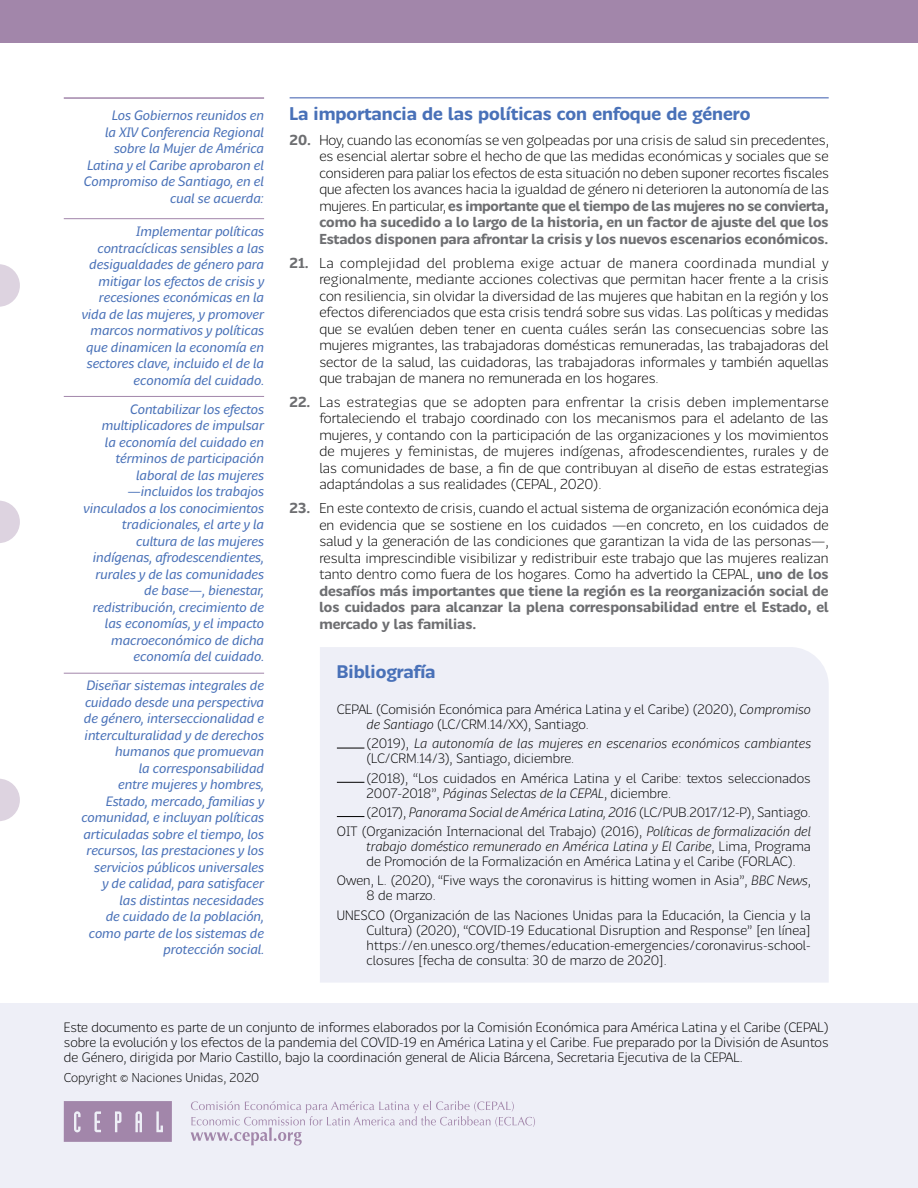
<style>
.page{position:relative;width:918px;height:1188px;background:#fff}
.page>*{position:absolute;margin:0;border:0;box-sizing:border-box;transform-origin:0 0}
.t1{font:700 18px "Chilena";color:#4971b8}
.t2{font:300 14.25px/16.5px "Chilena";color:#000;text-align:justify}
.t3{font:italic 13.5px/16.5px "Chilena";color:#4971b8;text-align:right}
.t4{font:300 13.5px/15px "Chilena";color:#000}
.t5{font:italic 300 13.5px/15px "Chilena";letter-spacing:.005em;color:#000}
.t6{font:300 12.75px "Chilena";color:#000}
.s1{font-weight:700;color:#6d6e71}
.s2{font-style:italic}
.s3{font-style:normal}
</style>
<div class="page">
<hr style="left:290px;top:97px;width:539px;height:2px;background:#7b91c9">
<hr style="left:64px;top:97px;width:200px;height:2px;background:#a286aa">
<hr style="left:64px;top:218px;width:200px;height:1px;background:#a286aa">
<hr style="left:64px;top:396px;width:200px;height:1px;background:#a286aa">
<hr style="left:64px;top:673px;width:200px;height:1px;background:#a286aa">
<div style="left:320px;top:647px;width:509px;height:336px;background:#eeeff7"></div>
<svg style="left:337px;top:748px;width:27px;height:1px"></svg>
<svg style="left:337px;top:782px;width:27px;height:1px"></svg>
<svg style="left:337px;top:816px;width:27px;height:1px"></svg>
<div style="left:0;top:0;width:918px;height:43px;background:#a286aa"></div>
<svg style="left:0;top:264px;width:20px;height:43px"></svg>
<svg style="left:0;top:501px;width:20px;height:42px"></svg>
<svg style="left:0;top:779px;width:20px;height:42px"></svg>
<div style="left:0;top:1003px;width:918px;height:185px;background:#eeeff7"></div>
<svg style="left:63px;top:1101px;width:109px;height:41px;background:#aa91b2"></svg>
<svg style="left:191px;top:1101px;width:344px;height:44px"></svg>
<p class="t3" style="left:84px;top:106px;width:182px">Los Gobiernos reunidos en<br>la XIV Conferencia Regional sobre la Mujer de América<br>Latina y el Caribe aprobaron el<br>Compromiso de Santiago, en el cual se acuerda:</p>
<p class="t3" style="left:82px;top:222px;width:184px">Implementar políticas contracíclicas sensibles a las desigualdades de género para mitigar los efectos de crisis y recesiones económicas en la vida de las mujeres, y promover marcos normativos y políticas que dinamicen la economía en sectores clave, incluido el de la economía del cuidado.</p>
<p class="t3" style="left:84px;top:400px;width:182px">Contabilizar los efectos multiplicadores de impulsar<br>la economía del cuidado en términos de participación laboral de las mujeres —incluidos los trabajos vinculados a los conocimientos tradicionales, el arte y la cultura de las mujeres indígenas, afrodescendientes, rurales y de las comunidades de base—, bienestar, redistribución, crecimiento de las economías, y el impacto macroeconómico de dicha economía del cuidado.</p>
<p class="t3" style="left:81px;top:677px;width:184px">Diseñar sistemas integrales de cuidado desde una perspectiva de género, interseccionalidad e interculturalidad y de derechos humanos que promuevan<br>la corresponsabilidad<br>entre mujeres y hombres,<br>Estado, mercado, familias y comunidad, e incluyan políticas articuladas sobre el tiempo, los recursos, las prestaciones y los servicios públicos universales<br>y de calidad, para satisfacer<br>las distintas necesidades<br>de cuidado de la población, como parte de los sistemas de protección social.</p>
<p class="t1" style="left:290px;top:101px;width:462px">La importancia de las políticas con enfoque de género</p>
<p class="t2" style="left:319px;top:131px;width:511px;text-indent:-30px"><span class="s1">20.</span> Hoy, cuando las economías se ven golpeadas por una crisis de salud sin precedentes, es esencial alertar sobre el hecho de que las medidas económicas y sociales que se consideren para paliar los efectos de esta situación no deben suponer recortes fiscales que afecten los avances hacia la igualdad de género ni deterioren la autonomía de las mujeres. En particular, <span class="s1">es importante que el tiempo de las mujeres no se convierta, como ha sucedido a lo largo de la historia, en un factor de ajuste del que los Estados disponen para afrontar la crisis y los nuevos escenarios económicos.</span></p>
<p class="t2" style="left:319px;top:253px;width:511px;text-indent:-30px"><span class="s1">21.</span> La complejidad del problema exige actuar de manera coordinada mundial y regionalmente, mediante acciones colectivas que permitan hacer frente a la crisis con resiliencia, sin olvidar la diversidad de las mujeres que habitan en la región y los efectos diferenciados que esta crisis tendrá sobre sus vidas. Las políticas y medidas que se evalúen deben tener en cuenta cuáles serán las consecuencias sobre las mujeres migrantes, las trabajadoras domésticas remuneradas, las trabajadoras del sector de la salud, las cuidadoras, las trabajadoras informales y también aquellas que trabajan de manera no remunerada en los hogares.</p>
<p class="t2" style="left:319px;top:393px;width:511px;text-indent:-30px"><span class="s1">22.</span> Las estrategias que se adopten para enfrentar la crisis deben implementarse fortaleciendo el trabajo coordinado con los mecanismos para el adelanto de las mujeres, y contando con la participación de las organizaciones y los movimientos de mujeres y feministas, de mujeres indígenas, afrodescendientes, rurales y de las comunidades de base, a fin de que contribuyan al diseño de estas estrategias adaptándolas a sus realidades (CEPAL, 2020).</p>
<p class="t2" style="left:319px;top:499px;width:511px;text-indent:-30px"><span class="s1">23.</span> En este contexto de crisis, cuando el actual sistema de organización económica deja en evidencia que se sostiene en los cuidados —en concreto, en los cuidados de salud y la generación de las condiciones que garantizan la vida de las personas—, resulta imprescindible visibilizar y redistribuir este trabajo que las mujeres realizan tanto dentro como fuera de los hogares. Como ha advertido la CEPAL, <span class="s1">uno de los desafíos más importantes que tiene la región es la reorganización social de los cuidados para alcanzar la plena corresponsabilidad entre el Estado, el mercado y las familias.</span></p>
<p class="t1" style="left:337px;top:658px;width:100px">Bibliografía</p>
<p class="t4" style="left:367px;top:701px;width:446px;text-indent:-30px">CEPAL (Comisión Económica para América Latina y el Caribe) (2020), <span class="s2">Compromiso de Santiago</span> (LC/CRM.14/XX), Santiago.</p>
<p class="t5" style="left:367px;top:736px;width:446px"><span class="s3">(2019),</span> La autonomía de las mujeres en escenarios económicos cambiantes <span class="s3">(LC/CRM.14/3), Santiago, diciembre.</span></p>
<p class="t4" style="left:367px;top:770px;width:446px">(2018), “Los cuidados en América Latina y el Caribe: textos seleccionados<br>2007-2018”, <span class="s2">Páginas Selectas de la CEPAL</span>, diciembre.</p>
<p class="t4" style="left:337px;top:802px;width:476px;line-height:19.2px;text-align:right">(2017), <span class="s2">Panorama Social de América Latina, 2016</span> (LC/PUB.2017/12-P), Santiago.<br>OIT (Organización Internacional del Trabajo) (2016), <span class="s2">Políticas de formalización del</span></p>
<p class="t4" style="left:367px;top:838px;width:446px"><span class="s2">trabajo doméstico remunerado en América Latina y El Caribe</span>, Lima, Programa de Promoción de la Formalización en América Latina y el Caribe (FORLAC).</p>
<p class="t4" style="left:367px;top:872px;width:446px;text-indent:-30px">Owen, L. (2020), “Five ways the coronavirus is hitting women in Asia”, <span class="s2">BBC News</span>,<br>8 de marzo.</p>
<p class="t4" style="left:367px;top:907px;width:446px;text-align:justify;text-indent:-30px">UNESCO (Organización de las Naciones Unidas para la Educación, la Ciencia y la Cultura) (2020), “COVID-19 Educational Disruption and Response” [en línea] https://en.unesco.org/themes/education-emergencies/coronavirus-school&shy;closures [fecha de consulta: 30 de marzo de 2020].</p>
<p class="t4" style="left:64px;top:1019px;width:766px;text-align:justify">Este documento es parte de un conjunto de informes elaborados por la Comisión Económica para América Latina y el Caribe (CEPAL) sobre la evolución y los efectos de la pandemia del COVID-19 en América Latina y el Caribe. Fue preparado por la División de Asuntos de Género, dirigida por Mario Castillo, bajo la coordinación general de Alicia Bárcena, Secretaria Ejecutiva de la CEPAL.</p>
<p class="t6" style="left:64px;top:1068px;width:197px">Copyright © Naciones Unidas, 2020</p>
</div>
